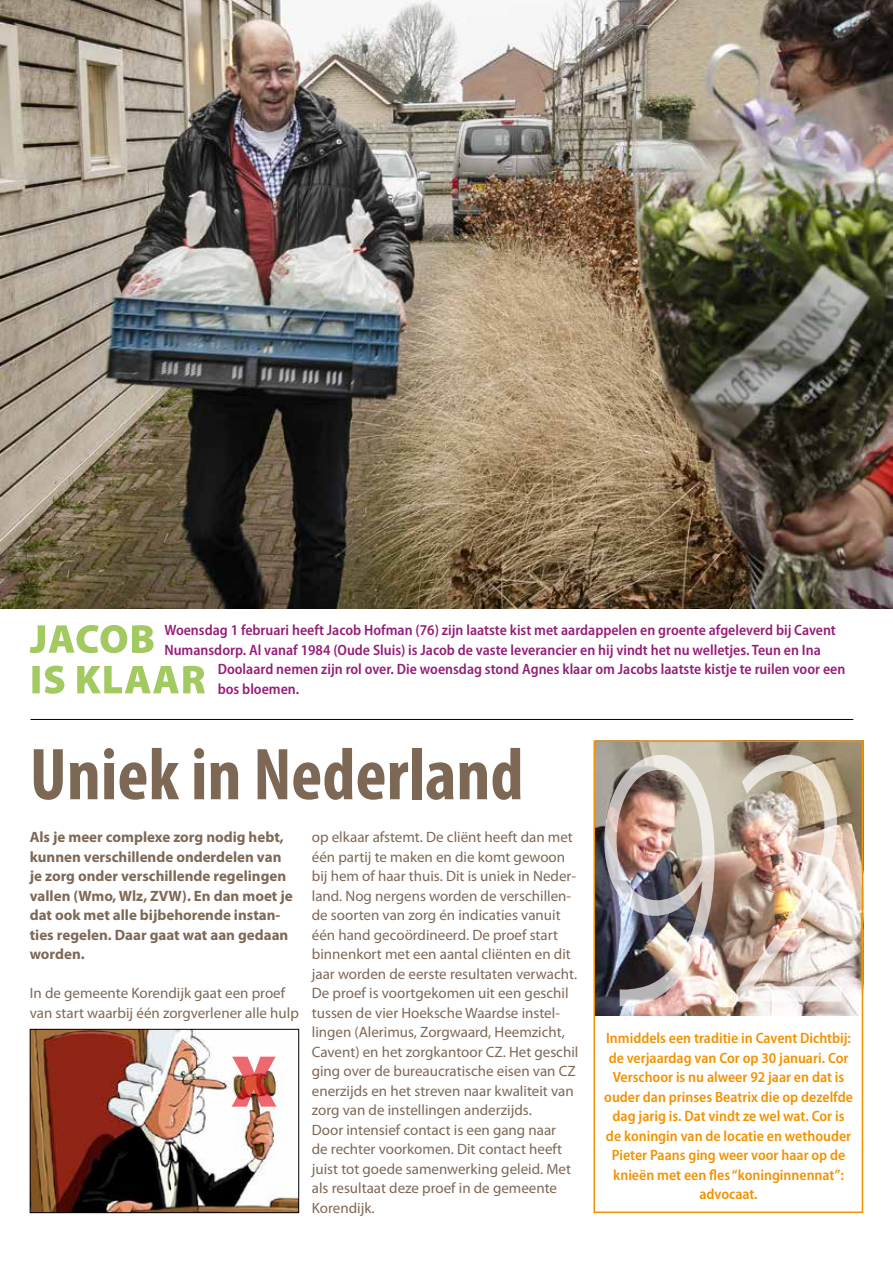
<style>
.page{position:relative;width:893px;height:1263px;background:#fff}
.page>*{position:absolute;margin:0;border:0;box-sizing:border-box;transform-origin:0 0}
.t1{font:700 condensed 74.25px "Myriad Pro";color:#7d6856}
.t2{font:15px/19.5px "Myriad Pro";color:#7d6856}
.t3{font:600 semi-condensed 15px/19.5px "Myriad Pro";color:#961e79}
.t4{font:600 semi-condensed 15px/19.5px "Myriad Pro";color:#f39200;text-align:center}
.t5{font:700 15px/19.5px "Myriad Pro";color:#7d6856}
</style>
<div class="page">
<img style="left:0;top:0;width:893px;height:608px">
<hr style="left:31px;top:719px;width:822px;height:1px;background:#000">
<svg style="left:32px;top:665px;width:173px;height:29px"></svg>
<svg style="left:30px;top:625px;width:124px;height:28px"></svg>
<img style="left:596px;top:743px;width:264px;height:272px">
<img style="left:604px;top:755px;width:238px;height:251px">
<img style="left:32px;top:1031px;width:265px;height:180px">
<div style="left:30px;top:1029px;width:269px;height:184px;border:1px solid #000"></div>
<svg style="left:232px;top:1057px;width:45px;height:50px"></svg>
<div style="left:593px;top:740px;width:270px;height:473px;border:2px solid #f39200"></div>
<p class="t3" style="left:164px;top:621px;width:673px">Woensdag 1 februari heeft Jacob Hofman (76) zijn laatste kist met aardappelen en groente afgeleverd bij Cavent<br>Numansdorp. Al vanaf 1984 (Oude Sluis) is Jacob de vaste leverancier en hij vindt het nu welletjes. Teun en Ina</p>
<p class="t3" style="left:218px;top:660px;width:629px">Doolaard nemen zijn rol over. Die woensdag stond Agnes klaar om Jacobs laatste kistje te ruilen voor een bos bloemen.</p>
<h1 class="t1" style="left:30px;top:734px;width:495px">Uniek in Nederland</h1>
<p class="t5" style="left:30px;top:827px;width:264px">Als je meer complexe zorg nodig hebt, kunnen verschillende onderdelen van je zorg onder verschillende regelingen vallen (Wmo, Wlz, ZVW). En dan moet je dat ook met alle bijbehorende instan&shy;ties regelen. Daar gaat wat aan gedaan worden.</p>
<p class="t2" style="left:30px;top:984px;width:271px">In de gemeente Korendijk gaat een proef van start waarbij één zorgverlener alle hulp</p>
<p class="t2" style="left:312px;top:828px;width:268px">op elkaar afstemt. De cliënt heeft dan met één partij te maken en die komt gewoon bij hem of haar thuis. Dit is uniek in Neder&shy;land. Nog nergens worden de verschillen&shy;de soorten van zorg én indicaties vanuit één hand gecoördineerd. De proef start binnenkort met een aantal cliënten en dit jaar worden de eerste resultaten verwacht.<br>De proef is voortgekomen uit een geschil tussen de vier Hoeksche Waardse instel&shy;lingen (Alerimus, Zorgwaard, Heemzicht, Cavent) en het zorgkantoor CZ. Het geschil ging over de bureaucratische eisen van CZ enerzijds en het streven naar kwaliteit van zorg van de instellingen anderzijds.<br>Door intensief contact is een gang naar<br>de rechter voorkomen. Dit contact heeft juist tot goede samenwerking geleid. Met als resultaat deze proef in de gemeente Korendijk.</p>
<p class="t4" style="left:604px;top:1029px;width:250px">Inmiddels een traditie in Cavent Dichtbij: de verjaardag van Cor op 30 januari. Cor Verschoor is nu alweer 92 jaar en dat is ouder dan prinses Beatrix die op dezelfde dag jarig is. Dat vindt ze wel wat. Cor is de koningin van de locatie en wethouder Pieter Paans ging weer voor haar op de knieën met een fles “koninginnennat”: advocaat.</p>
</div>
